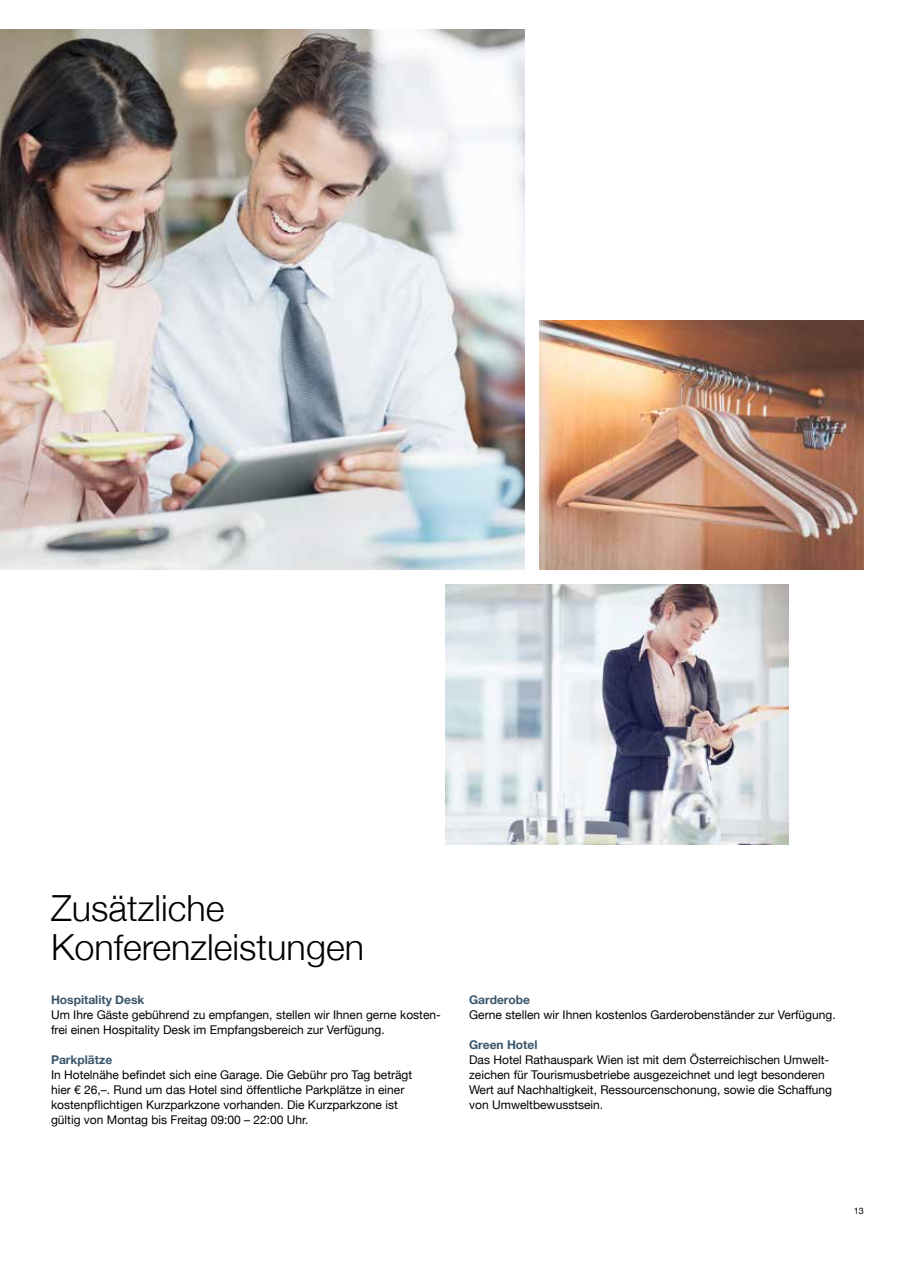
<style>
.page{position:relative;width:915px;height:1263px;background:#fff}
.page>*{position:absolute;margin:0;border:0;box-sizing:border-box;transform-origin:0 0}
.t1{font:300 36px/39px "Helvetica Neue";color:#000}
.t2{font:12px/15px "Helvetica Neue";color:#000}
.t3{font:700 12px "Helvetica Neue";color:#3a556a}
.t4{font:9px "Helvetica Neue";color:#000}
</style>
<div class="page">
<img style="left:540px;top:321px;width:323px;height:248px">
<img style="left:0;top:29px;width:525px;height:540px">
<img style="left:446px;top:584px;width:342px;height:261px">
<h1 class="t1" style="left:51px;top:886px;width:314px">Zusätzliche<br>Konferenzleistungen</h1>
<p class="t3" style="left:51px;top:991px;width:95px">Hospitality Desk</p>
<p class="t2" style="left:51px;top:1008px;width:391px">Um Ihre Gäste gebührend zu empfangen, stellen wir Ihnen gerne kosten&shy;frei einen Hospitality Desk im Empfangsbereich zur Verfügung.</p>
<p class="t3" style="left:51px;top:1051px;width:63px">Parkplätze</p>
<p class="t2" style="left:51px;top:1068px;width:362px">In Hotelnähe befindet sich eine Garage. Die Gebühr pro Tag beträgt hier € 26,–. Rund um das Hotel sind öffentliche Parkplätze in einer kostenpflichtigen Kurzparkzone vorhanden. Die Kurzparkzone ist gültig von Montag bis Freitag 09:00 – 22:00 Uhr.</p>
<p class="t3" style="left:469px;top:991px;width:62px">Garderobe</p>
<p class="t2" style="left:469px;top:1008px;width:368px">Gerne stellen wir Ihnen kostenlos Garderobenständer zur Verfügung.</p>
<p class="t3" style="left:469px;top:1036px;width:70px">Green Hotel</p>
<p class="t2" style="left:469px;top:1053px;width:364px">Das Hotel Rathauspark Wien ist mit dem Österreichischen Umwelt&shy;zeichen für Tourismusbetriebe ausgezeichnet und legt besonderen Wert auf Nachhaltigkeit, Ressourcenschonung, sowie die Schaffung von Umweltbewusstsein.</p>
<p class="t4" style="left:853px;top:1205px;width:12px">13</p>
</div>
